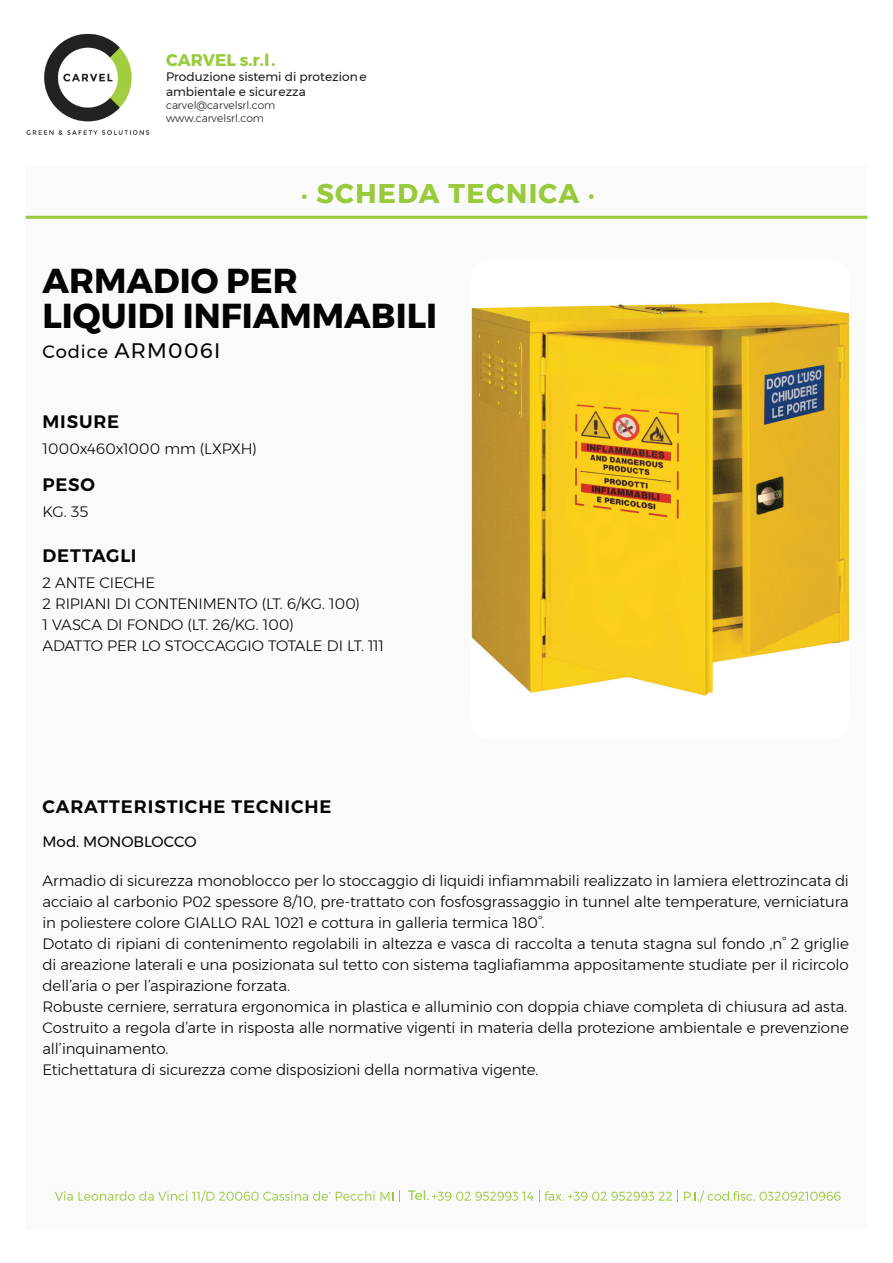
<style>
.page{position:relative;width:893px;height:1263px;background:#fff}
.page>*{position:absolute;margin:0;border:0;box-sizing:border-box;transform-origin:0 0}
.t1{font:700 34.5px/34.5px "Montserrat";color:#040503}
.t2{font:700 27px "Montserrat";letter-spacing:.05em;color:#99ca3b}
.t3{font:21px "Montserrat";letter-spacing:.05em;color:#040503}
.t4{font:600 18px "Montserrat";letter-spacing:.05em;color:#040503}
.t5{font:700 16.8px "Montserrat";color:#99ca3b}
.t6{font:300 15px/21px "Montserrat";letter-spacing:-.005em;color:#000}
.t7{font:300 15px/21px "Montserrat";letter-spacing:-.015em;color:#040503}
.t8{font:15px "Montserrat";color:#040503}
.t9{font:13.5px "Montserrat";color:#99ca3b}
.t10{font:12.3px/14.7px "Montserrat";color:#221d1f}
.t11{font:300 10.65px/12.9px "Montserrat";color:#221d1f}
.s1{font-size:18px}
</style>
<div class="page">
<img style="left:26px;top:33px;width:124px;height:101px">
<div style="left:26px;top:167px;width:841px;height:1063px;background:#f9fafa"></div>
<svg style="left:26px;top:216px;width:841px;height:3px;background:#a0cd49"></svg>
<svg style="left:55px;top:1190px;width:275px;height:12px"></svg>
<svg style="left:336px;top:1191px;width:57px;height:10px"></svg>
<svg style="left:399px;top:1190px;width:1px;height:12px"></svg>
<svg style="left:432px;top:1190px;width:246px;height:12px"></svg>
<svg style="left:684px;top:1190px;width:156px;height:12px"></svg>
<div style="left:471px;top:260px;width:378px;height:479px;background:#fff;border-radius:18px"></div>
<img style="left:471px;top:302px;width:378px;height:394px">
<p class="t5" style="left:166px;top:47px;width:111px">CARVEL s.r.l.</p>
<p class="t10" style="left:166px;top:69px;width:202px">Produzione sistemi di protezione ambientale e sicurezza</p>
<p class="t11" style="left:166px;top:98px;width:111px">carvel@carvelsrl.com www.carvelsrl.com</p>
<h2 class="t2" style="left:301px;top:172px;width:295px">. SCHEDA TECNICA .</h2>
<h1 class="t1" style="left:43px;top:264px;width:396px">ARMADIO PER<br>LIQUIDI INFIAMMABILI</h1>
<h3 class="t3" style="left:43px;top:334px;width:179px"><span class="s1">Codice</span> ARM006I</h3>
<p class="t4" style="left:43px;top:407px;width:78px">MISURE</p>
<p class="t7" style="left:43px;top:438px;width:216px">1000x460x1000 mm (LXPXH)</p>
<p class="t4" style="left:43px;top:470px;width:54px">PESO</p>
<p class="t7" style="left:43px;top:501px;width:47px">KG. 35</p>
<p class="t4" style="left:43px;top:541px;width:96px">DETTAGLI</p>
<p class="t7" style="left:43px;top:572px;width:343px">2 ANTE CIECHE<br>2 RIPIANI DI CONTENIMENTO (LT. 6/KG. 100)<br>1 VASCA DI FONDO (LT. 26/KG. 100)<br>ADATTO PER LO STOCCAGGIO TOTALE DI LT. 111</p>
<p class="t4" style="left:43px;top:792px;width:291px">CARATTERISTICHE TECNICHE</p>
<p class="t8" style="left:43px;top:830px;width:156px">Mod. MONOBLOCCO</p>
<p class="t6" style="left:43px;top:869px;width:808px">Armadio di sicurezza monoblocco per lo stoccaggio di liquidi infiammabili realizzato in lamiera elettrozincata di acciaio al carbonio P02 spessore 8/10, pre-trattato con fosfosgrassaggio in tunnel alte temperature, verniciatura in poliestere colore GIALLO RAL 1021 e cottura in galleria termica 180°.<br>Dotato di ripiani di contenimento regolabili in altezza e vasca di raccolta a tenuta stagna sul fondo ,n° 2 griglie di areazione laterali e una posizionata sul tetto con sistema tagliafiamma appositamente studiate per il ricircolo dell’aria o per l’aspirazione forzata.<br>Robuste cerniere, serratura ergonomica in plastica e alluminio con doppia chiave completa di chiusura ad asta.<br>Costruito a regola d’arte in risposta alle normative vigenti in materia della protezione ambientale e prevenzione all’inquinamento.<br>Etichettatura di sicurezza come disposizioni della normativa vigente.</p>
<p class="t9" style="left:408px;top:1185px;width:23px">Tel.</p>
</div>
